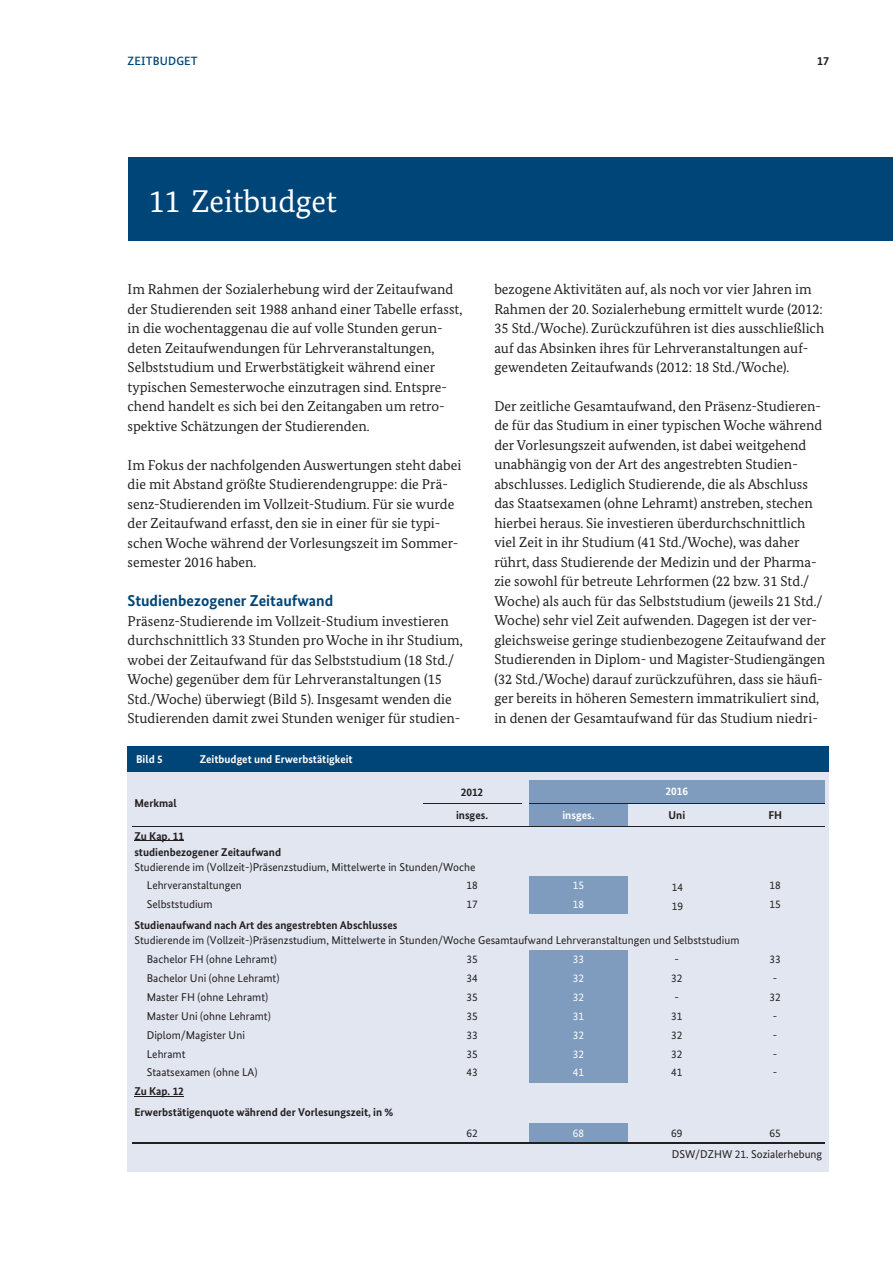
<style>
.page{position:relative;width:893px;height:1263px;background:#fff}
.page>*{position:absolute;margin:0;border:0;box-sizing:border-box;transform-origin:0 0}
.t1{font:31.5px "Bundes Serif";color:#fff}
.t2{font:700 15.75px "Bundes Sans";color:#004578}
.t3{font:14.25px/19.5px "Bundes Serif";color:#231f20}
.t4{font:500 12px "Bundes Sans";letter-spacing:.01em;color:#004578}
.t5{font:700 12px "Bundes Sans";color:#231f20}
.t6{font:11.25px/21.1px "Bundes Sans";color:#231f20}
.t7{font:700 11.25px/23.4px "Bundes Sans";color:#231f20;text-align:center}
.t8{font:700 11.25px "Bundes Sans";color:#fff}
.t9{font:11.25px "Bundes Sans";color:#fff}
.s1{font-weight:700}
</style>
<div class="page">
<div style="left:128px;top:157px;width:765px;height:84px;background:#004578"></div>
<div style="left:128px;top:746px;width:701px;height:26px;background:#004578"></div>
<div style="left:128px;top:772px;width:701px;height:399px;background:#e1e6f0"></div>
<div style="left:529px;top:780px;width:295px;height:24px;background:#7f9bbe"></div>
<div style="left:529px;top:803px;width:99px;height:24px;background:#7f9bbe"></div>
<div style="left:529px;top:876px;width:99px;height:37px;background:#7f9bbe"></div>
<div style="left:529px;top:950px;width:99px;height:132px;background:#7f9bbe"></div>
<div style="left:529px;top:1124px;width:99px;height:19px;background:#7f9bbe"></div>
<hr style="left:134px;top:840px;width:50px;height:1px;background:#231f20">
<hr style="left:134px;top:1096px;width:50px;height:1px;background:#231f20">
<hr style="left:423px;top:803px;width:98px;height:1px;background:#231f20">
<hr style="left:529px;top:803px;width:295px;height:1px;background:#231f20">
<hr style="left:132px;top:827px;width:692px;height:1px;background:#231f20">
<hr style="left:132px;top:1142px;width:692px;height:1px;background:#231f20">
<p class="t4" style="left:128px;top:53px;width:72px">ZEITBUDGET</p>
<p class="t5" style="left:817px;top:53px;width:13px">17</p>
<h1 class="t1" style="left:149px;top:181px;width:189px">11 Zeitbudget</h1>
<p class="t3" style="left:128px;top:279px;width:336px">Im Rahmen der Sozialerhebung wird der Zeitaufwand der Studierenden seit 1988 anhand einer Tabelle erfasst, in die wochentaggenau die auf volle Stunden gerun&shy;deten Zeitaufwendungen für Lehrveranstaltungen, Selbststudium und Erwerbstätigkeit während einer typischen Semesterwoche einzutragen sind. Entspre&shy;chend handelt es sich bei den Zeitangaben um retro&shy;spektive Schätzungen der Studierenden.</p>
<p class="t3" style="left:128px;top:455px;width:335px">Im Fokus der nachfolgenden Auswertungen steht dabei die mit Abstand größte Studierendengruppe: die Prä&shy;senz-Studierenden im Vollzeit-Studium. Für sie wurde der Zeitaufwand erfasst, den sie in einer für sie typi&shy;schen Woche während der Vorlesungszeit im Sommer&shy;semester 2016 haben.</p>
<h2 class="t2" style="left:128px;top:591px;width:207px">Studienbezogener Zeitaufwand</h2>
<p class="t3" style="left:128px;top:611px;width:337px">Präsenz-Studierende im Vollzeit-Studium investieren durchschnittlich 33 Stunden pro Woche in ihr Studium, wobei der Zeitaufwand für das Selbststudium (18 Std./ Woche) gegenüber dem für Lehrveranstaltungen (15<br>Std./Woche) überwiegt (Bild 5). Insgesamt wenden die Studierenden damit zwei Stunden weniger für studien-</p>
<p class="t8" style="left:136px;top:752px;width:28px">Bild 5</p>
<p class="t8" style="left:200px;top:752px;width:154px">Zeitbudget und Erwerbstätigkeit</p>
<p class="t3" style="left:494px;top:279px;width:331px">bezogene Aktivitäten auf, als noch vor vier Jahren im Rahmen der 20. Sozialerhebung ermittelt wurde (2012:<br>35 Std./Woche). Zurückzuführen ist dies ausschließlich auf das Absinken ihres für Lehrveranstaltungen auf&shy;gewendeten Zeitaufwands (2012: 18 Std./Woche).</p>
<p class="t3" style="left:494px;top:396px;width:333px">Der zeitliche Gesamtaufwand, den Präsenz-Studieren&shy;de für das Studium in einer typischen Woche während der Vorlesungszeit aufwenden, ist dabei weitgehend unabhängig von der Art des angestrebten Studien&shy;abschlusses. Lediglich Studierende, die als Abschluss das Staatsexamen (ohne Lehramt) anstreben, stechen hierbei heraus. Sie investieren überdurchschnittlich viel Zeit in ihr Studium (41 Std./Woche), was daher rührt, dass Studierende der Medizin und der Pharma&shy;zie sowohl für betreute Lehrformen (22 bzw. 31 Std./ Woche) als auch für das Selbststudium (jeweils 21 Std./ Woche) sehr viel Zeit aufwenden. Dagegen ist der ver&shy;gleichsweise geringe studienbezogene Zeitaufwand der Studierenden in Diplom- und Magister-Studiengängen (32 Std./Woche) darauf zurückzuführen, dass sie häufi&shy;ger bereits in höheren Semestern immatrikuliert sind, in denen der Gesamtaufwand für das Studium niedri-</p>
<p class="t7" style="left:134px;top:791px;width:44px">Merkmal</p>
<p class="t7" style="left:456px;top:780px;width:33px">2012 insges.</p>
<p class="t8" style="left:665px;top:784px;width:24px">2016</p>
<p class="t8" style="left:562px;top:808px;width:33px">insges.</p>
<p class="t7" style="left:668px;top:803px;width:18px">Uni</p>
<p class="t7" style="left:768px;top:803px;width:15px">FH</p>
<p class="t7" style="left:134px;top:824px;width:51px">Zu Kap. 11</p>
<p class="t6" style="left:147px;top:874px;width:96px">Lehrveranstaltungen</p>
<p class="t6" style="left:466px;top:874px;width:13px">18</p>
<p class="t9" style="left:573px;top:878px;width:13px">15</p>
<p class="t6" style="left:672px;top:877px;width:13px">14</p>
<p class="t6" style="left:770px;top:874px;width:13px">18</p>
<p class="t6" style="left:147px;top:893px;width:67px">Selbststudium</p>
<p class="t6" style="left:466px;top:893px;width:13px">17</p>
<p class="t9" style="left:573px;top:897px;width:13px">18</p>
<p class="t6" style="left:672px;top:896px;width:13px">19</p>
<p class="t6" style="left:770px;top:893px;width:13px">15</p>
<p class="t6" style="left:134px;top:845px;width:343px;line-height:15px"><span class="s1">studienbezogener Zeitaufwand<br></span>Studierende im (Vollzeit-)Präsenzstudium, Mittelwerte in Stunden/Woche</p>
<p class="t7" style="left:134px;top:913px;width:264px">Studienaufwand nach Art des angestrebten Abschlusses</p>
<p class="t6" style="left:134px;top:929px;width:607px">Studierende im (Vollzeit-)Präsenzstudium, Mittelwerte in Stunden/Woche Gesamtaufwand Lehrveranstaltungen und Selbststudium</p>
<p class="t6" style="left:147px;top:949px;width:132px">Bachelor FH (ohne Lehramt)</p>
<p class="t6" style="left:466px;top:949px;width:13px">35</p>
<p class="t9" style="left:573px;top:952px;width:13px">33</p>
<p class="t6" style="left:675px;top:949px;width:6px">-</p>
<p class="t6" style="left:770px;top:949px;width:13px">33</p>
<p class="t6" style="left:147px;top:968px;width:134px">Bachelor Uni (ohne Lehramt)</p>
<p class="t6" style="left:466px;top:968px;width:13px">34</p>
<p class="t9" style="left:573px;top:971px;width:13px">32</p>
<p class="t6" style="left:671px;top:968px;width:13px">32</p>
<p class="t6" style="left:773px;top:968px;width:6px">-</p>
<p class="t6" style="left:147px;top:986px;width:123px">Master FH (ohne Lehramt)</p>
<p class="t6" style="left:466px;top:986px;width:13px">35</p>
<p class="t9" style="left:573px;top:990px;width:13px">32</p>
<p class="t6" style="left:675px;top:986px;width:6px">-</p>
<p class="t6" style="left:770px;top:986px;width:13px">32</p>
<p class="t6" style="left:147px;top:1005px;width:126px">Master Uni (ohne Lehramt)</p>
<p class="t6" style="left:466px;top:1005px;width:13px">35</p>
<p class="t9" style="left:573px;top:1009px;width:13px">31</p>
<p class="t6" style="left:671px;top:1005px;width:13px">31</p>
<p class="t6" style="left:773px;top:1005px;width:6px">-</p>
<p class="t6" style="left:147px;top:1024px;width:100px">Diplom/Magister Uni</p>
<p class="t6" style="left:466px;top:1024px;width:13px">33</p>
<p class="t9" style="left:573px;top:1028px;width:13px">32</p>
<p class="t6" style="left:671px;top:1024px;width:13px">32</p>
<p class="t6" style="left:773px;top:1024px;width:6px">-</p>
<p class="t6" style="left:147px;top:1043px;width:40px">Lehramt</p>
<p class="t6" style="left:466px;top:1043px;width:13px">35</p>
<p class="t9" style="left:573px;top:1047px;width:13px">32</p>
<p class="t6" style="left:671px;top:1043px;width:13px">32</p>
<p class="t6" style="left:773px;top:1043px;width:6px">-</p>
<p class="t6" style="left:147px;top:1062px;width:112px">Staatsexamen (ohne LA)</p>
<p class="t6" style="left:466px;top:1062px;width:13px">43</p>
<p class="t9" style="left:573px;top:1066px;width:13px">41</p>
<p class="t6" style="left:671px;top:1062px;width:13px">41</p>
<p class="t6" style="left:773px;top:1062px;width:6px">-</p>
<p class="t7" style="left:134px;top:1079px;width:51px">Zu Kap. 12</p>
<p class="t6" style="left:466px;top:1122px;width:13px">62</p>
<p class="t9" style="left:573px;top:1126px;width:13px">68</p>
<p class="t6" style="left:671px;top:1122px;width:13px">69</p>
<p class="t7" style="left:134px;top:1100px;width:261px">Erwerbstätigenquote während der Vorlesungszeit, in %</p>
<p class="t6" style="left:672px;top:1122px;width:152px;text-indent:98px">65<br>DSW/DZHW 21. Sozialerhebung</p>
</div>
